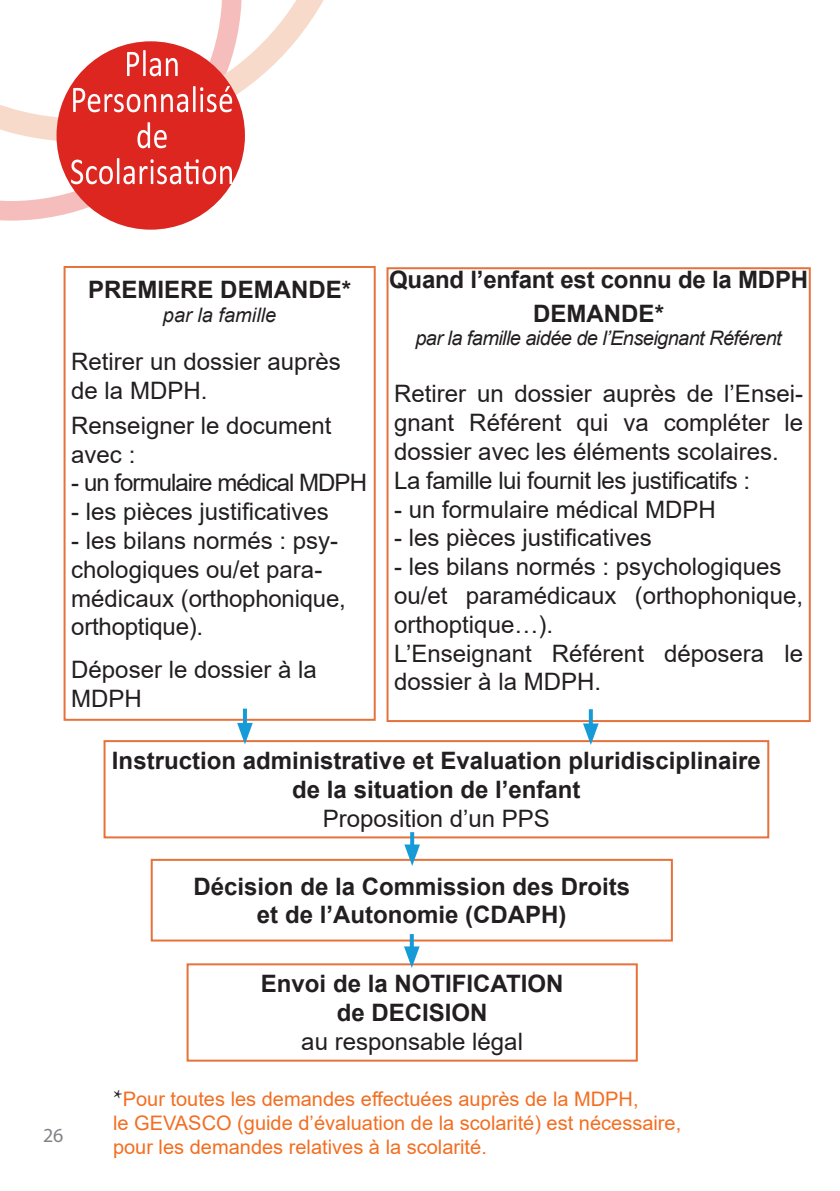
<style>
.page{position:relative;width:840px;height:1191px;background:#fff}
.page>*{position:absolute;margin:0;border:0;box-sizing:border-box;transform-origin:0 0}
.t1{font:38px/36px "Calibri";letter-spacing:.01em;color:#fff;text-align:center;scale:.82 1}
.t2{font:24px/28.8px "Arial";color:#231f20}
.t3{font:700 24px/28.8px "Arial";color:#231f20;text-align:center}
.t4{font:24px "Arial";letter-spacing:-.04em;color:#231f20}
.t5{font:20px/24px "Arial";color:#f36e21}
.t6{font:italic 20px "Arial";letter-spacing:-.03em;color:#231f20}
.t7{font:italic 20px "Arial";color:#231f20}
.t8{font:20px "Myriad Pro";color:#808285}
.s1{font-family:"Minion Pro";font-size:24px;color:#231f20}
</style>
<div class="page">
<svg style="left:0;top:157px;width:243px;height:71px"></svg>
<svg style="left:0;top:0;width:324px;height:154px"></svg>
<div style="left:56px;top:41px;width:189px;height:189px;background:#de2620;border-radius:50%"></div>
<div style="left:386px;top:267px;width:424px;height:455px;border:2px solid #e6723b"></div>
<div style="left:63px;top:266px;width:312px;height:455px;border:2px solid #e6723b"></div>
<div style="left:103px;top:740px;width:665px;height:98px;border:2px solid #e6723b"></div>
<div style="left:151px;top:859px;width:521px;height:82px;border:2px solid #e6723b"></div>
<div style="left:186px;top:963px;width:451px;height:98px;border:2px solid #e6723b"></div>
<svg style="left:410px;top:832px;width:4px;height:12px"></svg>
<svg style="left:404px;top:844px;width:16px;height:22px"></svg>
<svg style="left:409px;top:934px;width:4px;height:12px"></svg>
<svg style="left:404px;top:946px;width:15px;height:22px"></svg>
<svg style="left:588px;top:709px;width:4px;height:14px"></svg>
<svg style="left:582px;top:723px;width:16px;height:22px"></svg>
<hr style="left:243px;top:708px;width:4px;height:22px;background:#169bd8">
<svg style="left:237px;top:723px;width:15px;height:21px"></svg>
<h1 class="t1" style="left:70px;top:44px;width:202px">Plan<br>Personnalisé de<br>Scolarisation</h1>
<p class="t3" style="left:88px;top:275px;width:264px">PREMIERE DEMANDE*</p>
<p class="t7" style="left:163px;top:302px;width:115px">par la famille</p>
<p class="t2" style="left:71px;top:347px;width:271px">Retirer un dossier auprès de la MDPH.</p>
<p class="t2" style="left:71px;top:411px;width:262px">Renseigner le document avec :</p>
<p class="t4" style="left:71px;top:466px;width:297px">- un formulaire médical MDPH</p>
<p class="t2" style="left:71px;top:497px;width:259px">- les pièces justificatives</p>
<p class="t2" style="left:71px;top:526px;width:276px">- les bilans normés : psy&shy;chologiques ou/et para&shy;médicaux (orthophonique, orthoptique).</p>
<p class="t2" style="left:71px;top:655px;width:247px">Déposer le dossier à la<br>MDPH</p>
<p class="t3" style="left:389px;top:262px;width:420px;line-height:34px">Quand l’enfant est connu de la MDPH<br>DEMANDE*</p>
<p class="t6" style="left:415px;top:325px;width:367px">par la famille aidée de l’Enseignant Référent</p>
<p class="t2" style="left:394px;top:379px;width:410px">Retirer un dossier auprès de l’Ensei&shy;gnant Référent qui va compléter le dossier avec les éléments scolaires.<br>La famille lui fournit les justificatifs :</p>
<p class="t2" style="left:394px;top:494px;width:323px">- un formulaire médical MDPH</p>
<p class="t2" style="left:394px;top:523px;width:259px">- les pièces justificatives</p>
<p class="t2" style="left:394px;top:552px;width:410px">- les bilans normés : psychologiques ou/et paramédicaux (orthophonique, orthoptique…).<br>L’Enseignant Référent déposera le dossier à la MDPH.</p>
<p class="t3" style="left:112px;top:746px;width:650px">Instruction administrative et Evaluation pluridisciplinaire de la situation de l’enfant</p>
<p class="t2" style="left:323px;top:804px;width:228px">Proposition d’un PPS</p>
<p class="t3" style="left:193px;top:872px;width:438px">Décision de la Commission des Droits et de l’Autonomie (CDAPH)</p>
<p class="t8" style="left:43px;top:1123px;width:22px">26</p>
<p class="t3" style="left:261px;top:970px;width:304px">Envoi de la NOTIFICATION de DECISION</p>
<p class="t2" style="left:301px;top:1027px;width:223px">au responsable légal</p>
<p class="t5" style="left:113px;top:1086px;width:569px"><span class="s1">*</span>Pour toutes les demandes effectuées auprès de la MDPH,<br>le GEVASCO (guide d’évaluation de la scolarité) est nécessaire, pour les demandes relatives à la scolarité.</p>
</div>
